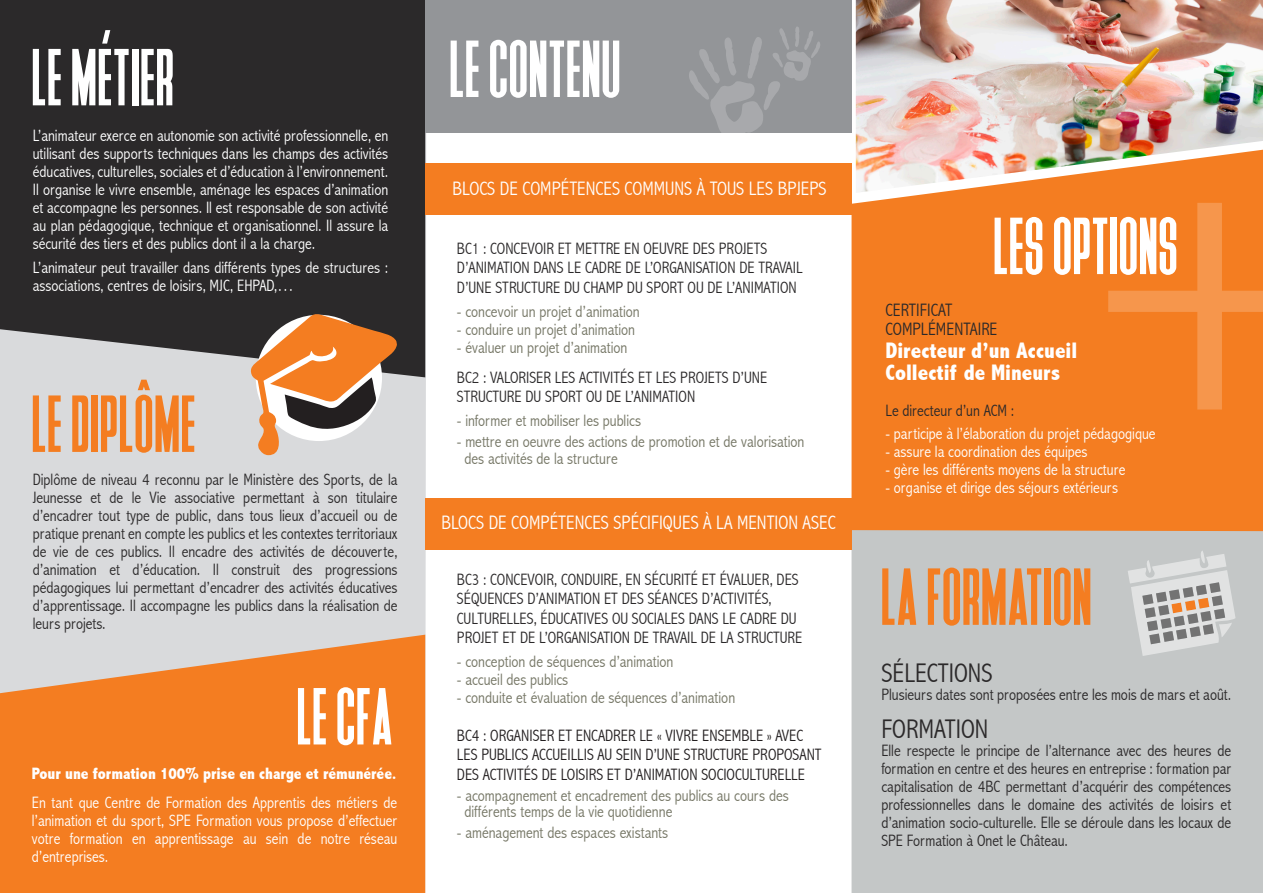
<style>
.page{position:relative;width:1263px;height:893px;background:#fff}
.page>*{position:absolute;margin:0;border:0;box-sizing:border-box;transform-origin:0 0}
.t1{font:75px "Heathergreen";letter-spacing:.02em;color:#fff}
.t2{font:75px "Heathergreen";letter-spacing:.02em;color:#f47d21}
.t3{font:300 condensed 27px "Abadi";color:#2b292a}
.t4{font:800 condensed 22.5px "Abadi";color:#fff}
.t5{font:300 condensed 19.5px "Abadi";color:#fff}
.t6{font:300 condensed 18px "Abadi";color:#2b292a}
.t7{font:300 condensed 16.5px/18px "Abadi";color:#2b292a}
.t8{font:300 condensed 16.5px/18px "Abadi";color:#fff;text-align:justify}
.t9{font:300 condensed 16.5px/16.5px "Abadi";color:#767766}
.t10{font:300 condensed 16.5px/19.5px "Abadi";color:#231f20}
.t11{font:800 condensed 16.5px "Abadi";color:#fff}
</style>
<div class="page">
<div style="left:0;top:133px;width:426px;height:760px;background:#d9dadc"></div>
<div style="left:0;top:0;width:425px;height:377px;background:#2b292a"></div>
<svg style="left:0;top:635px;width:425px;height:258px;background:#f08735"></svg>
<div style="left:851px;top:150px;width:412px;height:380px;background:#f47d21"></div>
<img style="left:856px;top:0;width:407px;height:193px">
<div style="left:851px;top:530px;width:412px;height:363px;background:#c4c7c7"></div>
<svg style="left:249px;top:313px;width:148px;height:142px"></svg>
<div style="left:425px;top:0;width:426px;height:133px;background:#939598"></div>
<svg style="left:689px;top:27px;width:131px;height:106px"></svg>
<div style="left:425px;top:164px;width:427px;height:51px;background:#f47d21"></div>
<div style="left:425px;top:498px;width:426px;height:51px;background:#f47d21"></div>
<svg style="left:1128px;top:551px;width:107px;height:105px;background:#c6c5c4"></svg>
<div style="left:1198px;top:598px;width:11px;height:11px;background:#f47d21;border-radius:2px"></div>
<svg style="left:1108px;top:203px;width:155px;height:207px;background:#f4832b"></svg>
<p class="t1" style="left:32px;top:17px;width:143px">LE MÉTIER</p>
<p class="t8" style="left:33px;top:127px;width:357px">L’animateur exerce en autonomie son activité professionnelle, en utilisant des supports techniques dans les champs des activités éducatives, culturelles, sociales et d’éducation à l’environnement.<br>Il organise le vivre ensemble, aménage les espaces d’animation et accompagne les personnes. Il est responsable de son activité au plan pédagogique, technique et organisationnel. Il assure la sécurité des tiers et des publics dont il a la charge.</p>
<p class="t8" style="left:33px;top:259px;width:357px">L’animateur peut travailler dans différents types de structures : associations, centres de loisirs, MJC, EHPAD,…</p>
<p class="t2" style="left:32px;top:363px;width:165px">LE DIPLÔME</p>
<p class="t7" style="left:33px;top:470px;width:366px;text-align:justify">Diplôme de niveau 4 reconnu par le Ministère des Sports, de la Jeunesse et de le Vie associative permettant à son titulaire d’encadrer tout type de public, dans tous lieux d’accueil ou de pratique prenant en compte les publics et les contextes territoriaux de vie de ces publics. Il encadre des activités de découverte, d’animation et d’éducation. Il construit des progressions pédagogiques lui permettant d’encadrer des activités éducatives d’apprentissage. Il accompagne les publics dans la réalisation de leurs projets.</p>
<p class="t1" style="left:297px;top:656px;width:97px">LE CFA</p>
<p class="t11" style="left:32px;top:764px;width:366px">Pour une formation 100% prise en charge et rémunérée.</p>
<p class="t8" style="left:32px;top:793px;width:367px">En tant que Centre de Formation des Apprentis des métiers de l’animation et du sport, SPE Formation vous propose d’effectuer votre formation en apprentissage au sein de notre réseau d’entreprises.</p>
<p class="t1" style="left:450px;top:8px;width:172px">LE CONTENU</p>
<p class="t5" style="left:453px;top:177px;width:376px">BLOCS DE COMPÉTENCES COMMUNS À TOUS LES BPJEPS</p>
<p class="t7" style="left:457px;top:239px;width:347px;line-height:19.5px">BC1 : CONCEVOIR ET METTRE EN OEUVRE DES PROJETS<br>D’ANIMATION DANS LE CADRE DE L’ORGANISATION DE TRAVAIL<br>D’UNE STRUCTURE DU CHAMP DU SPORT OU DE L’ANIMATION</p>
<p class="t9" style="left:457px;top:303px;width:184px">- concevoir un projet d’animation</p>
<p class="t9" style="left:457px;top:321px;width:180px">- conduire un projet d’animation</p>
<p class="t9" style="left:457px;top:339px;width:172px">- évaluer un projet d’animation</p>
<p class="t7" style="left:457px;top:368px;width:312px">BC2 : VALORISER LES ACTIVITÉS ET LES PROJETS D’UNE</p>
<p class="t7" style="left:457px;top:388px;width:240px">STRUCTURE DU SPORT OU DE L’ANIMATION</p>
<p class="t9" style="left:457px;top:413px;width:186px">- informer et mobiliser les publics</p>
<p class="t9" style="left:464px;top:434px;width:341px;text-indent:-8px">- mettre en oeuvre des actions de promotion et de valorisation des activités de la structure</p>
<p class="t5" style="left:441px;top:511px;width:396px">BLOCS DE COMPÉTENCES SPÉCIFIQUES À LA MENTION ASEC</p>
<p class="t7" style="left:457px;top:570px;width:343px;line-height:19.5px">BC3 : CONCEVOIR, CONDUIRE, EN SÉCURITÉ ET ÉVALUER, DES<br>SÉQUENCES D’ANIMATION ET DES SÉANCES D’ACTIVITÉS,</p>
<p class="t7" style="left:457px;top:609px;width:347px;line-height:19.5px">CULTURELLES, ÉDUCATIVES OU SOCIALES DANS LE CADRE DU<br>PROJET ET DE L’ORGANISATION DE TRAVAIL DE LA STRUCTURE</p>
<p class="t9" style="left:457px;top:654px;width:218px">- conception de séquences d’animation</p>
<p class="t9" style="left:457px;top:672px;width:113px">- accueil des publics</p>
<p class="t9" style="left:457px;top:690px;width:280px">- conduite et évaluation de séquences d’animation</p>
<p class="t10" style="left:457px;top:726px;width:366px">BC4 : ORGANISER ET ENCADRER LE « VIVRE ENSEMBLE » AVEC<br>LES PUBLICS ACCUEILLIS AU SEIN D’UNE STRUCTURE PROPOSANT<br>DES ACTIVITÉS DE LOISIRS ET D’ANIMATION SOCIOCULTURELLE</p>
<p class="t9" style="left:457px;top:787px;width:333px">- acompagnement et encadrement des publics au cours des</p>
<p class="t9" style="left:464px;top:804px;width:209px">différents temps de la vie quotidienne</p>
<p class="t9" style="left:457px;top:825px;width:213px">- aménagement des espaces existants</p>
<p class="t1" style="left:994px;top:185px;width:185px">LES OPTIONS</p>
<p class="t6" style="left:885px;top:299px;width:68px">CERTIFICAT</p>
<p class="t6" style="left:885px;top:319px;width:113px">COMPLÉMENTAIRE</p>
<p class="t4" style="left:885px;top:337px;width:193px">Directeur d’un Accueil</p>
<p class="t4" style="left:885px;top:360px;width:176px">Collectif de Mineurs</p>
<p class="t7" style="left:885px;top:402px;width:130px">Le directeur d’un ACM :</p>
<p class="t8" style="left:885px;top:424px;width:272px">- participe à l’élaboration du projet pédagogique</p>
<p class="t8" style="left:885px;top:442px;width:204px">- assure la coordination des équipes</p>
<p class="t8" style="left:885px;top:460px;width:241px">- gère les différents moyens de la structure</p>
<p class="t8" style="left:885px;top:478px;width:234px">- organise et dirige des séjours extérieurs</p>
<p class="t2" style="left:881px;top:536px;width:211px">LA FORMATION</p>
<p class="t3" style="left:881px;top:657px;width:113px">SÉLECTIONS</p>
<p class="t7" style="left:881px;top:686px;width:351px">Plusieurs dates sont proposées entre les mois de mars et août.</p>
<p class="t3" style="left:881px;top:713px;width:108px">FORMATION</p>
<p class="t7" style="left:881px;top:741px;width:351px;text-align:justify">Elle respecte le principe de l’alternance avec des heures de formation en centre et des heures en entreprise : formation par capitalisation de 4BC permettant d’acquérir des compétences professionnelles dans le domaine des activités de loisirs et d’animation socio-culturelle. Elle se déroule dans les locaux de SPE Formation à Onet le Château.</p>
</div>
